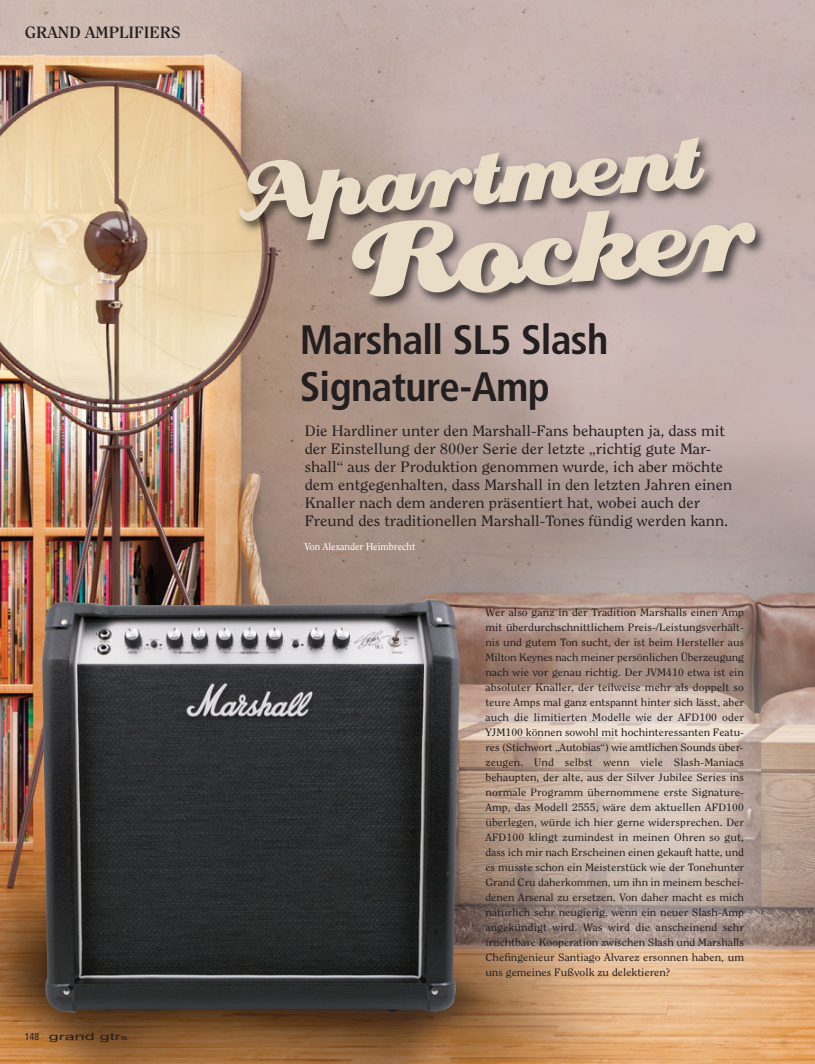
<style>
.page{position:relative;width:815px;height:1064px;background:#fff}
.page>*{position:absolute;margin:0;border:0;box-sizing:border-box;transform-origin:0 0}
.t1{font:125px "Creampuff";color:#e9ddc8;scale:.92 1}
.t2{font:100px "Creampuff";color:#e9ddc8;scale:.92 1}
.t3{font:700 condensed 41px/46.2px "Frutiger LT Std";letter-spacing:-.015em;color:#231f20}
.t4{font:700 16.25px "Clearface Std";color:#231f20;scale:1.05 1}
.t5{font:15px/18px "Clearface Std";color:#231f20;scale:1.1 1}
.t6{font:10.62px/15px "Clearface Std";color:#231f20;text-align:justify;scale:1.1 1}
.t7{font:10px "Clearface Std";color:#fff}
.t8{font:10px "Arial";color:#231f20;scale:1.8 1}
.s1{font-family:"Frutiger LT Std";font-stretch:condensed}
.s2{font-size:7.5px}
</style>
<div class="page">
<img style="left:0;top:0;width:814px;height:1064px">
<img style="left:440px;top:478px;width:374px;height:57px">
<img style="left:814px;top:416px;width:1px;height:62px">
<img style="left:814px;top:0;width:1px;height:59px">
<img style="left:814px;top:478px;width:1px;height:57px">
<img style="left:164px;top:59px;width:651px;height:357px">
<img style="left:233px;top:535px;width:581px;height:529px">
<img style="left:814px;top:535px;width:1px;height:40px">
<img style="left:761px;top:575px;width:53px;height:489px">
<img style="left:814px;top:575px;width:1px;height:489px">
<img style="left:42px;top:599px;width:418px;height:414px">
<h3 class="t4" style="left:25px;top:23px;width:150px">GRAND AMPLIFIERS</h3>
<p class="t8" style="left:25px;top:1032px;width:59px"><span class="s1">148</span> grand gtr<span class="s2">s</span></p>
<h2 class="t2" style="left:232px;top:128px;width:502px;rotate:-4deg">Apartment</h2>
<h1 class="t1" style="left:346px;top:182px;width:440px;rotate:-4deg">Rocker</h1>
<h3 class="t3" style="left:300px;top:319px;width:310px">Marshall SL5 Slash<br>Signature-Amp</h3>
<p class="t5" style="left:305px;top:422px;width:390px">Die Hardliner unter den Marshall-Fans behaupten ja, dass mit der Einstellung der 800er Serie der letzte „richtig gute Mar&shy;shall“ aus der Produktion genommen wurde, ich aber möchte dem entgegenhalten, dass Marshall in den letzten Jahren einen Knaller nach dem anderen präsentiert hat, wobei auch der Freund des traditionellen Marshall-Tones fündig werden kann.</p>
<p class="t7" style="left:305px;top:541px;width:112px">Von Alexander Heimbrecht</p>
<p class="t6" style="left:485px;top:605px;width:237px">Wer also ganz in der Tradition Marshalls einen Amp mit überdurchschnittlichem Preis-/Leistungsverhält&shy;nis und gutem Ton sucht, der ist beim Hersteller aus Milton Keynes nach meiner persönlichen Überzeugung nach wie vor genau richtig. Der JVM410 etwa ist ein absoluter Knaller, der teilweise mehr als doppelt so teure Amps mal ganz entspannt hinter sich lässt, aber auch die limitierten Modelle wie der AFD100 oder YJM100 können sowohl mit hochinteressanten Featu&shy;res (Stichwort „Autobias“) wie amtlichen Sounds über&shy;zeugen. Und selbst wenn viele Slash-Maniacs behaupten, der alte, aus der Silver Jubilee Series ins normale Programm übernommene erste Signature-Amp, das Modell 2555, wäre dem aktuellen AFD100 überlegen, würde ich hier gerne widersprechen. Der AFD100 klingt zumindest in meinen Ohren so gut, dass ich mir nach Erscheinen einen gekauft hatte, und es musste schon ein Meisterstück wie der Tonehunter Grand Cru daherkommen, um ihn in meinem beschei&shy;denen Arsenal zu ersetzen. Von daher macht es mich natürlich sehr neugierig, wenn ein neuer Slash-Amp angekündigt wird. Was wird die anscheinend sehr fruchtbare Kooperation zwischen Slash und Marshalls Chefingenieur Santiago Alvarez ersonnen haben, um uns gemeines Fußvolk zu delektieren?</p>
</div>
